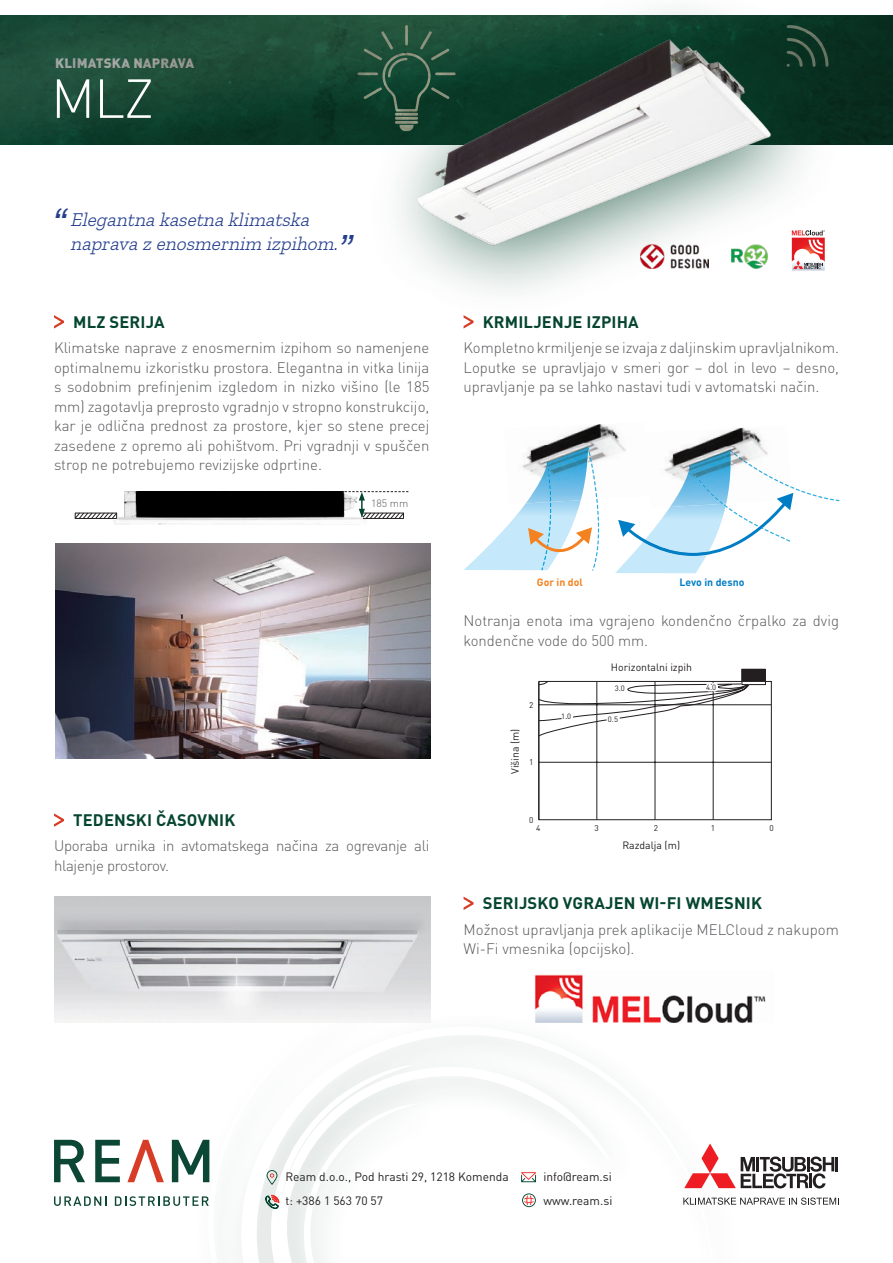
<style>
.page{position:relative;width:893px;height:1263px;background:#fff}
.page>*{position:absolute;margin:0;border:0;box-sizing:border-box;transform-origin:0 0}
.t1{font:300 54.15px "DIN Pro";color:#fff}
.t2{font:italic 42px "Arial";color:#253f8e}
.t3{font:italic 300 19.5px/23.4px "Zilla Slab";color:#253f8e}
.t4{font:700 16.5px "DIN Pro";letter-spacing:.01em;color:#064630}
.t5{font:300 15px/19.5px "DIN Pro";color:#57585a;text-align:justify}
.t6{font:300 15px/19.5px "DIN Pro";letter-spacing:-.02em;color:#57585a}
.t7{font:900 13.5px "DIN Pro";letter-spacing:.01em;color:#fff}
.t8{font:12px "DIN Pro";color:#231f20}
.t9{font:10.5px "DIN Pro";color:#231f20}
.t10{font:700 10.5px "DIN Pro";color:#007ec5}
.t11{font:700 10.5px "DIN Pro";color:#f58220}
.t12{font:300 10.5px "DIN Pro";color:#57585a}
.t13{font:8.25px "DIN Pro";color:#231f20}
.t14{font:7.65px "DIN Pro";color:#231f20}
</style>
<div class="page">
<svg style="left:186px;top:1022px;width:386px;height:241px"></svg>
<svg style="left:285px;top:1103px;width:150px;height:160px"></svg>
<hr style="left:835px;top:1157px;width:3px;height:14px;background:#231f20">
<svg style="left:684px;top:1143px;width:150px;height:45px"></svg>
<svg style="left:683px;top:1197px;width:156px;height:8px"></svg>
<svg style="left:521px;top:1172px;width:15px;height:10px"></svg>
<svg style="left:267px;top:1170px;width:10px;height:15px"></svg>
<svg style="left:522px;top:1193px;width:14px;height:14px"></svg>
<svg style="left:265px;top:1193px;width:14px;height:16px"></svg>
<img style="left:0;top:15px;width:893px;height:129px">
<div style="left:364px;top:0;width:479px;height:318px;background:#064630;opacity:.7"></div>
<img style="left:385px;top:0;width:414px;height:250px">
<svg style="left:54px;top:1140px;width:31px;height:42px"></svg>
<svg style="left:95px;top:1140px;width:25px;height:42px"></svg>
<svg style="left:172px;top:1140px;width:37px;height:42px"></svg>
<svg style="left:127px;top:1140px;width:37px;height:42px"></svg>
<svg style="left:54px;top:1196px;width:53px;height:10px"></svg>
<svg style="left:115px;top:1196px;width:94px;height:10px"></svg>
<img style="left:641px;top:245px;width:67px;height:24px">
<svg style="left:54px;top:315px;width:10px;height:14px"></svg>
<svg style="left:464px;top:315px;width:10px;height:14px"></svg>
<svg style="left:464px;top:897px;width:10px;height:13px"></svg>
<svg style="left:54px;top:813px;width:10px;height:14px"></svg>
<img style="left:535px;top:974px;width:231px;height:48px">
<img style="left:55px;top:543px;width:376px;height:215px">
<svg style="left:75px;top:513px;width:37px;height:6px"></svg>
<img style="left:112px;top:491px;width:254px;height:33px">
<svg style="left:345px;top:491px;width:63px;height:28px"></svg>
<img style="left:664px;top:427px;width:101px;height:47px">
<img style="left:540px;top:424px;width:86px;height:36px">
<img style="left:731px;top:450px;width:58px;height:36px">
<img style="left:670px;top:450px;width:61px;height:36px">
<img style="left:689px;top:465px;width:29px;height:21px">
<svg style="left:615px;top:486px;width:224px;height:87px"></svg>
<svg style="left:464px;top:446px;width:135px;height:125px"></svg>
<div style="left:539px;top:681px;width:233px;height:139px;border:1px solid #231f20"></div>
<div style="left:741px;top:681px;width:25px;height:4px;border:1px solid #231f20"></div>
<div style="left:742px;top:669px;width:23px;height:12px;background:#231f20"></div>
<div style="left:741px;top:669px;width:25px;height:13px;border:1px solid #231f20"></div>
<hr style="left:539px;top:762px;width:232px;height:1px;background:#231f20">
<hr style="left:539px;top:704px;width:232px;height:1px;background:#231f20">
<hr style="left:597px;top:681px;width:1px;height:139px;background:#231f20">
<hr style="left:538px;top:681px;width:1px;height:139px;background:#231f20">
<hr style="left:655px;top:681px;width:1px;height:139px;background:#231f20">
<hr style="left:713px;top:681px;width:1px;height:139px;background:#231f20">
<svg style="left:539px;top:674px;width:211px;height:63px"></svg>
<img style="left:54px;top:896px;width:377px;height:126px">
<p class="t7" style="left:55px;top:51px;width:141px">KLIMATSKA NAPRAVA</p>
<p class="t1" style="left:51px;top:57px;width:105px">MLZ</p>
<p class="t2" style="left:50px;top:197px;width:27px">“</p>
<p class="t3" style="left:70px;top:208px;width:273px">Elegantna kasetna klimatska naprava z enosmernim izpihom.</p>
<p class="t2" style="left:360px;top:256px;width:27px;rotate:-180deg">“</p>
<p class="t4" style="left:73px;top:308px;width:93px">MLZ SERIJA</p>
<p class="t5" style="left:54px;top:337px;width:377px">Klimatske naprave z enosmernim izpihom so namenjene optimalnemu izkoristku prostora. Elegantna in vitka linija s sodobnim prefinjenim izgledom in nizko višino (le 185 mm) zagotavlja preprosto vgradnjo v stropno konstrukcijo, kar je odlična prednost za prostore, kjer so stene precej zasedene z opremo ali pohištvom. Pri vgradnji v spuščen strop ne potrebujemo revizijske odprtine.</p>
<p class="t12" style="left:371px;top:495px;width:39px">185 mm</p>
<p class="t4" style="left:73px;top:806px;width:164px">TEDENSKI ČASOVNIK</p>
<p class="t6" style="left:54px;top:835px;width:377px">Uporaba urnika in avtomatskega načina za ogrevanje ali hlajenje prostorov.</p>
<p class="t4" style="left:483px;top:308px;width:157px">KRMILJENJE IZPIHA</p>
<p class="t5" style="left:464px;top:337px;width:377px">Kompletno krmiljenje se izvaja z daljinskim upravljalnikom.<br>Loputke se upravljajo v smeri gor – dol in levo – desno, upravljanje pa se lahko nastavi tudi v avtomatski način.</p>
<p class="t11" style="left:537px;top:573px;width:47px">Gor in dol</p>
<p class="t10" style="left:679px;top:573px;width:66px">Levo in desno</p>
<p class="t5" style="left:464px;top:610px;width:377px">Notranja enota ima vgrajeno kondenčno črpalko za dvig kondenčne vode do 500 mm.</p>
<p class="t9" style="left:611px;top:659px;width:83px">Horizontalni izpih</p>
<p class="t9" style="left:507px;top:774px;width:47px;rotate:-90deg">Višina (m)</p>
<p class="t13" style="left:529px;top:698px;width:6px">2</p>
<p class="t13" style="left:529px;top:756px;width:6px">1</p>
<p class="t14" style="left:561px;top:710px;width:12px">1.0</p>
<p class="t14" style="left:615px;top:682px;width:12px">3.0</p>
<p class="t14" style="left:706px;top:681px;width:12px">4.0</p>
<p class="t14" style="left:608px;top:713px;width:12px">0.5</p>
<p class="t13" style="left:529px;top:813px;width:6px">0</p>
<p class="t13" style="left:536px;top:822px;width:6px">4</p>
<p class="t13" style="left:594px;top:822px;width:6px">3</p>
<p class="t13" style="left:654px;top:822px;width:6px">2</p>
<p class="t13" style="left:711px;top:822px;width:6px">1</p>
<p class="t9" style="left:622px;top:837px;width:59px">Razdalja (m)</p>
<p class="t13" style="left:769px;top:822px;width:6px">0</p>
<p class="t4" style="left:483px;top:889px;width:281px">SERIJSKO VGRAJEN WI-FI WMESNIK</p>
<p class="t5" style="left:464px;top:918px;width:377px">Možnost upravljanja prek aplikacije MELCloud z nakupom<br>Wi-Fi vmesnika (opcijsko).</p>
<p class="t8" style="left:285px;top:1167px;width:225px">Ream d.o.o., Pod hrasti 29, 1218 Komenda</p>
<p class="t8" style="left:285px;top:1191px;width:99px">t: +386 1 563 70 57</p>
<p class="t8" style="left:543px;top:1167px;width:70px">info@ream.si</p>
<p class="t8" style="left:543px;top:1191px;width:70px">www.ream.si</p>
</div>
